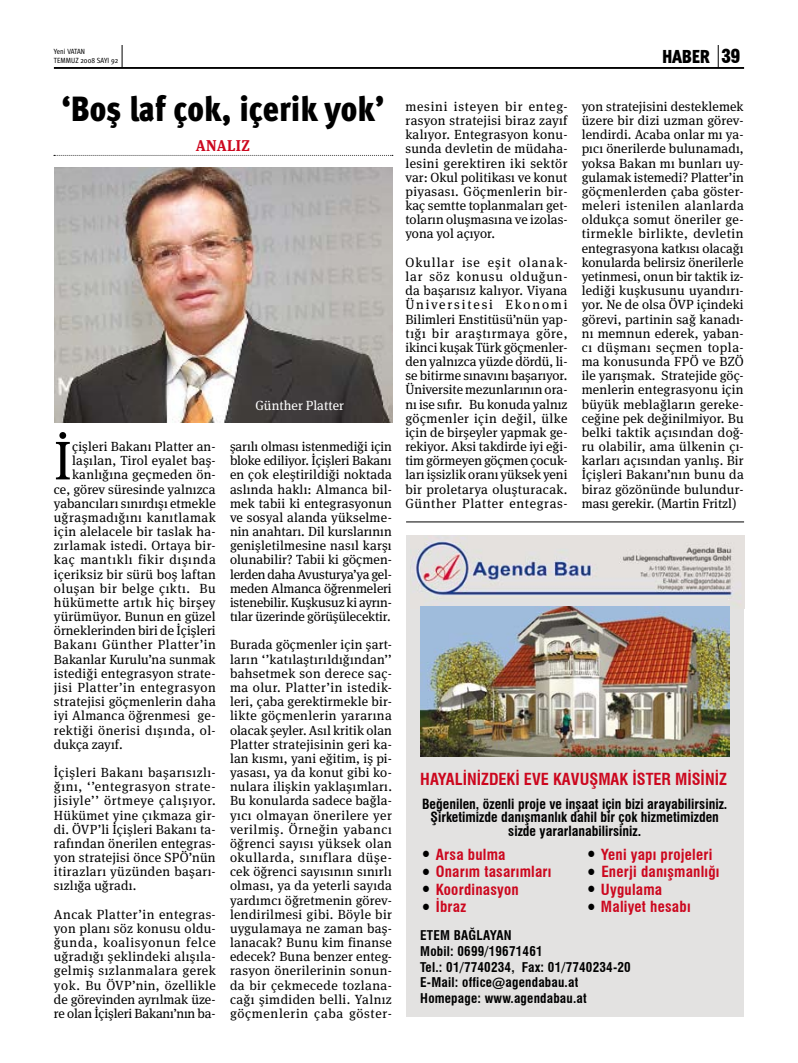
<style>
.page{position:relative;width:798px;height:1063px;background:#fff}
.page>*{position:absolute;margin:0;border:0;box-sizing:border-box;transform-origin:0 0}
.t1{font:54.38px "Meta Serif Pro";color:#000}
.t2{font:900 35px "Meta Cond Pro";color:#000}
.t3{font:900 18.75px "Meta Cond Pro";letter-spacing:-.015em;color:#000}
.t4{font:700 condensed 16.25px "Swiss 721 BT";color:#cc071e}
.t5{font:700 15.62px "Meta Serif Pro";color:#cc071e;scale:.95 1}
.t6{font:700 condensed 15px "Swiss 721 BT";letter-spacing:.015em;color:#cc071e}
.t7{font:700 condensed 13.75px/13.8px "Swiss 721 BT";color:#000;text-align:center}
.t8{font:13.25px/14.1px "Meta Serif Pro";letter-spacing:.015em;color:#000;text-align:justify}
.t9{font:13.25px "Meta Serif Pro";letter-spacing:.035em;color:#000}
.t10{font:13.25px "Meta Serif Pro";letter-spacing:.04em;color:#000}
.t11{font:13.25px "Meta Serif Pro";letter-spacing:.045em;color:#000}
.t12{font:13.25px "Meta Serif Pro";letter-spacing:.005em;color:#fff}
.t13{font:700 condensed 13.12px/15.6px "Swiss 721 BT";letter-spacing:.015em;color:#000}
.t14{font:7.5px/9px "Meta Cond Pro";letter-spacing:.005em;color:#000}
.s1{font-family:"Swiss 721 BT";font-stretch:condensed}
.s2{font-size:21.25px;color:#000}
</style>
<div class="page">
<svg style="left:717px;top:45px;width:1px;height:22px"></svg>
<svg style="left:122px;top:45px;width:1px;height:22px"></svg>
<hr style="left:54px;top:67px;width:689px;height:2px;background:#000">
<img style="left:55px;top:168px;width:337px;height:255px">
<div style="left:406px;top:535px;width:337px;height:482px;background:#e3e2e1"></div>
<img style="left:410px;top:541px;width:324px;height:68px">
<img style="left:420px;top:606px;width:309px;height:151px">
<svg style="left:54px;top:155px;width:339px;height:1px"></svg>
<hr style="left:406px;top:522px;width:337px;height:1px;background:#000">
<p class="t14" style="left:54px;top:48px;width:66px">YENI VATAN<br>TEMMUZ 2008 SAYI 92</p>
<h3 class="t3" style="left:661px;top:44px;width:80px">HABER <span class="s1">39</span></h3>
<h2 class="t2" style="left:62px;top:86px;width:324px">‘Boş laf çok, içerik yok’</h2>
<p class="t8" style="left:405px;top:99px;width:164px">mesini isteyen bir enteg&shy;rasyon stratejisi biraz zayıf kalıyor. Entegrasyon konu&shy;sunda devletin de müdaha&shy;lesini gerektiren iki sektör var: Okul politikası ve konut piyasası. Göçmenlerin bir&shy;kaç semtte toplanmaları get&shy;toların oluşmasına ve izolas&shy;yona yol açıyor.</p>
<p class="t8" style="left:405px;top:254px;width:164px">Okullar ise eşit olanak&shy;lar söz konusu olduğun&shy;da başarısız kalıyor. Viyana Üniversitesi Ekonomi Bilimleri Enstitüsü’nün yap&shy;tığı bir araştırmaya göre, ikinci kuşak Türk göçmenler&shy;den yalnızca yüzde dördü, li&shy;se bitirme sınavını başarıyor.<br>Üniversite mezunlarının ora&shy;nı ise sıfır. Bu konuda yalnız göçmenler için değil, ülke için de birşeyler yapmak ge&shy;rekiyor. Aksi takdirde iyi eği&shy;tim görmeyen göçmen çocuk&shy;ları işsizlik oranı yüksek yeni bir proletarya oluşturacak.<br>Günther Platter entegras-</p>
<p class="t8" style="left:581px;top:99px;width:164px">yon stratejisini desteklemek üzere bir dizi uzman görev&shy;lendirdi. Acaba onlar mı ya&shy;pıcı önerilerde bulunamadı, yoksa Bakan mı bunları uy&shy;gulamak istemedi? Platter’in göçmenlerden çaba göster&shy;meleri istenilen alanlarda oldukça somut öneriler ge&shy;tirmekle birlikte, devletin entegrasyona katkısı olacağı konularda belirsiz önerilerle yetinmesi, onun bir taktik iz&shy;lediği kuşkusunu uyandırı&shy;yor. Ne de olsa ÖVP içindeki görevi, partinin sağ kanadı&shy;nı memnun ederek, yaban&shy;cı düşmanı seçmen topla&shy;ma konusunda FPÖ ve BZÖ ile yarışmak. Stratejide göç&shy;menlerin entegrasyonu için büyük meblağların gereke&shy;ceğine pek değinilmiyor. Bu belki taktik açısından doğ&shy;ru olabilir, ama ülkenin çı&shy;karları açısından yanlış. Bir İçişleri Bakanı’nın bunu da biraz gözönünde bulundur&shy;ması gerekir. (Martin Fritzl)</p>
<p class="t5" style="left:196px;top:133px;width:21px">ANALIZ</p>
<p class="t12" style="left:255px;top:396px;width:90px">Günther Platter</p>
<h1 class="t1" style="left:54px;top:421px;width:19px">İ</h1>
<p class="t8" style="left:72px;top:439px;width:145px">çişleri Bakanı Platter an-</p>
<p class="t8" style="left:230px;top:439px;width:163px">şarılı olması istenmediği için bloke ediliyor. İçişleri Bakanı en çok eleştirildiği noktada aslında haklı: Almanca bil&shy;mek tabii ki entegrasyonun ve sosyal alanda yükselme&shy;nin anahtarı. Dil kurslarının genişletilmesine nasıl karşı olunabilir? Tabii ki göçmen&shy;lerden daha Avusturya’ya gel&shy;meden Almanca öğrenmeleri istenebilir. Kuşkusuz ki ayrın&shy;tılar üzerinde görüşülecektir.</p>
<p class="t8" style="left:230px;top:637px;width:163px">Burada göçmenler için şart&shy;ların ‘’katılaştırıldığından’’ bahsetmek son derece saç&shy;ma olur. Platter’in istedik&shy;leri, çaba gerektirmekle bir&shy;likte göçmenlerin yararına olacak şeyler. Asıl kritik olan Platter stratejisinin geri ka&shy;lan kısmı, yani eğitim, iş pi&shy;yasası, ya da konut gibi ko&shy;nulara ilişkin yaklaşımları.<br>Bu konularda sadece bağla&shy;yıcı olmayan önerilere yer verilmiş. Örneğin yabancı öğrenci sayısı yüksek olan okullarda, sınıflara düşe&shy;cek öğrenci sayısının sınırlı olması, ya da yeterli sayıda yardımcı öğretmenin görev&shy;lendirilmesi gibi. Böyle bir uygulamaya ne zaman baş&shy;lanacak? Bunu kim finanse edecek? Buna benzer enteg&shy;rasyon önerilerinin sonun&shy;da bir çekmecede tozlana&shy;cağı şimdiden belli. Yalnız göçmenlerin çaba göster-</p>
<p class="t8" style="left:72px;top:453px;width:145px">laşılan, Tirol eyalet baş-</p>
<p class="t8" style="left:72px;top:467px;width:145px">kanlığına geçmeden ön-</p>
<p class="t8" style="left:54px;top:481px;width:163px">ce, görev süresinde yalnızca</p>
<p class="t8" style="left:54px;top:495px;width:163px">yabancıları sınırdışı etmekle</p>
<p class="t9" style="left:54px;top:508px;width:163px">uğraşmadığını kanıtlamak</p>
<p class="t8" style="left:54px;top:524px;width:163px">için alelacele bir taslak ha-</p>
<p class="t8" style="left:54px;top:538px;width:163px">zırlamak istedi. Ortaya bir-</p>
<p class="t11" style="left:54px;top:550px;width:163px">kaç mantıklı fikir dışında</p>
<p class="t8" style="left:54px;top:566px;width:163px">içeriksiz bir sürü boş laftan</p>
<p class="t9" style="left:54px;top:579px;width:163px">oluşan bir belge çıktı. Bu</p>
<p class="t8" style="left:54px;top:595px;width:163px">hükümette artık hiç birşey</p>
<p class="t8" style="left:54px;top:609px;width:163px">yürümüyor. Bunun en güzel</p>
<p class="t8" style="left:54px;top:623px;width:163px">örneklerinden biri de İçişleri</p>
<p class="t10" style="left:54px;top:635px;width:163px">Bakanı Günther Platter’in</p>
<p class="t8" style="left:54px;top:651px;width:163px">Bakanlar Kurulu’na sunmak</p>
<p class="t8" style="left:54px;top:665px;width:163px">istediği entegrasyon strate-</p>
<p class="t10" style="left:54px;top:678px;width:163px">jisi Platter’in entegrasyon</p>
<p class="t8" style="left:54px;top:694px;width:163px">stratejisi göçmenlerin daha</p>
<p class="t8" style="left:54px;top:708px;width:163px">iyi Almanca öğrenmesi ge-</p>
<p class="t9" style="left:54px;top:720px;width:163px">rektiği önerisi dışında, ol-</p>
<p class="t8" style="left:54px;top:736px;width:70px">dukça zayıf.</p>
<p class="t8" style="left:54px;top:765px;width:163px">İçişleri Bakanı başarısızlı&shy;ğını, ‘’entegrasyon strate&shy;jisiyle’’ örtmeye çalışıyor.<br>Hükümet yine çıkmaza gir&shy;di. ÖVP’li İçişleri Bakanı ta&shy;rafından önerilen entegras&shy;yon stratejisi önce SPÖ’nün itirazları yüzünden başarı&shy;sızlığa uğradı.</p>
<p class="t8" style="left:54px;top:906px;width:163px">Ancak Platter’in entegras&shy;yon planı söz konusu oldu&shy;ğunda, koalisyonun felce uğradığı şeklindeki alışıla&shy;gelmiş sızlanmalara gerek yok. Bu ÖVP’nin, özellikle de görevinden ayrılmak üze&shy;re olan İçişleri Bakanı’nın ba-</p>
<p class="t4" style="left:420px;top:769px;width:308px">HAYALİNİZDEKİ EVE KAVUŞMAK İSTER MİSİNİZ</p>
<p class="t7" style="left:422px;top:797px;width:307px">Beğenilen, özenli proje ve inşaat için bizi arayabilirsiniz.<br>Şirketimizde danışmanlık dahil bir çok hizmetimizden sizde yararlanabilirsiniz.</p>
<p class="t6" style="left:420px;top:845px;width:87px"><span class="s2">•</span> Arsa bulma</p>
<p class="t6" style="left:585px;top:845px;width:128px"><span class="s2">•</span> Yeni yapı projeleri</p>
<p class="t6" style="left:420px;top:863px;width:133px"><span class="s2">•</span> Onarım tasarımları</p>
<p class="t6" style="left:585px;top:863px;width:136px"><span class="s2">•</span> Enerji danışmanlığı</p>
<p class="t6" style="left:420px;top:880px;width:100px"><span class="s2">•</span> Koordinasyon</p>
<p class="t6" style="left:585px;top:880px;width:78px"><span class="s2">•</span> Uygulama</p>
<p class="t6" style="left:420px;top:898px;width:47px"><span class="s2">•</span> İbraz</p>
<p class="t6" style="left:585px;top:898px;width:107px"><span class="s2">•</span> Maliyet hesabı</p>
<p class="t13" style="left:420px;top:928px;width:16px">Etem</p>
<p class="t13" style="left:420px;top:928px;width:212px;text-indent:34px">Bağlayan<br>Mobil: 0699/19671461<br>Tel.: 01/7740234, Fax: 01/7740234-20<br>E-Mail: office@agendabau.at<br>Homepage: www.agendabau.at</p>
</div>
